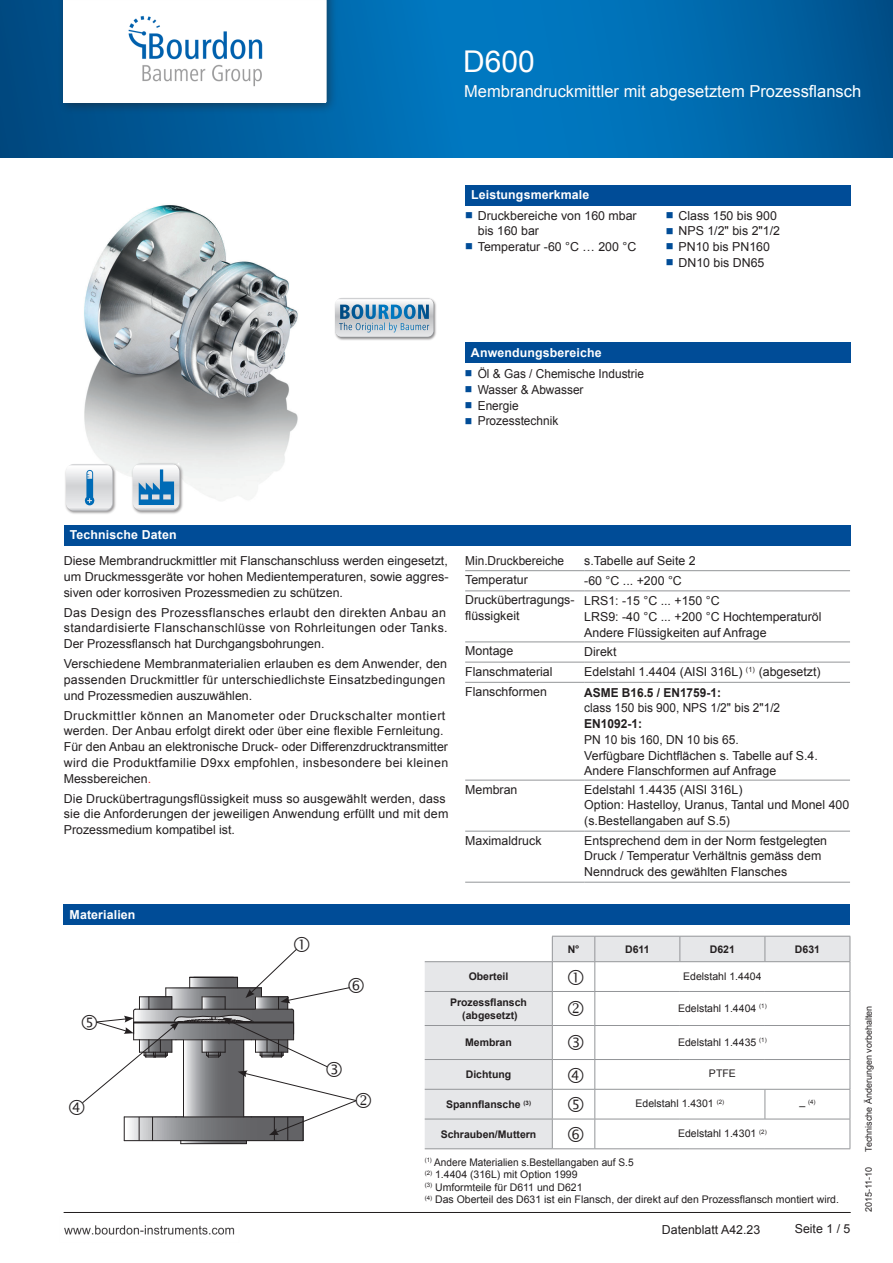
<style>
.page{position:relative;width:893px;height:1263px;background:#fff}
.page>*{position:absolute;margin:0;border:0;box-sizing:border-box;transform-origin:0 0}
.t1{font:30px "Arial";color:#fff}
.t2{font:16.5px "Arial";color:#fff}
.t3{font:12.3px/15.8px "Arial";color:#231f20}
.t4{font:12.3px/15.8px "Arial";color:#231f20;scale:.96 1}
.t5{font:12.3px/15.8px "Arial";letter-spacing:.03em;color:#231f20}
.t6{font:700 12.3px "Arial";letter-spacing:.01em;color:#fff}
.t7{font:10.5px/12.6px "Arial";color:#231f20;scale:.96 1}
.t8{font:700 10.5px/12.6px "Arial";color:#231f20;text-align:center}
.t9{font:10.5px "Arial";color:#231f20}
.t10{font:9px "Arial";color:#231f20}
.t11{font:6.15px "Arial";color:#231f20}
.s1{color:#e52424}
.s2{font-weight:700}
.s3{font-size:10.5px}
</style>
<div class="page">
<img style="left:0;top:0;width:893px;height:1235px">
<svg style="left:69px;top:936px;width:302px;height:208px"></svg>
<svg style="left:425px;top:936px;width:426px;height:213px"></svg>
<svg style="left:466px;top:212px;width:6px;height:6px"></svg>
<svg style="left:466px;top:244px;width:6px;height:6px"></svg>
<svg style="left:667px;top:212px;width:6px;height:6px"></svg>
<svg style="left:667px;top:228px;width:6px;height:6px"></svg>
<svg style="left:667px;top:244px;width:6px;height:6px"></svg>
<svg style="left:667px;top:259px;width:6px;height:6px"></svg>
<svg style="left:466px;top:370px;width:6px;height:7px"></svg>
<svg style="left:466px;top:386px;width:6px;height:6px"></svg>
<svg style="left:466px;top:402px;width:6px;height:6px"></svg>
<svg style="left:466px;top:418px;width:6px;height:6px"></svg>
<p class="t1" style="left:463px;top:42px;width:73px">D600</p>
<p class="t2" style="left:464px;top:80px;width:399px">Membrandruckmittler mit abgesetztem Prozessflansch</p>
<p class="t6" style="left:471px;top:187px;width:120px">Leistungsmerkmale</p>
<p class="t3" style="left:478px;top:208px;width:160px">Druckbereiche von 160 mbar bis 160 bar<br>Temperatur -60 °C … 200 °C</p>
<p class="t3" style="left:678px;top:208px;width:103px">Class 150 bis 900<br>NPS 1/2" bis 2"1/2<br>PN10 bis PN160<br>DN10 bis DN65</p>
<p class="t6" style="left:471px;top:345px;width:132px">Anwendungsbereiche</p>
<p class="t4" style="left:478px;top:366px;width:175px">Öl &amp; Gas / Chemische Industrie<br>Wasser &amp; Abwasser<br>Energie<br>Prozesstechnik</p>
<p class="t6" style="left:70px;top:527px;width:108px">Technische Daten</p>
<p class="t3" style="left:64px;top:553px;width:386px;text-align:justify">Diese Membrandruckmittler mit Flanschanschluss werden eingesetzt, um Druckmessgeräte vor hohen Medientemperaturen, sowie aggres&shy;siven oder korrosiven Prozessmedien zu schützen.</p>
<p class="t5" style="left:64px;top:604px;width:385px">Das Design des Prozessflansches erlaubt den direkten Anbau an standardisierte Flanschanschlüsse von Rohrleitungen oder Tanks.<br>Der Prozessflansch hat Durchgangsbohrungen.</p>
<p class="t3" style="left:64px;top:656px;width:385px">Verschiedene Membranmaterialien erlauben es dem Anwender, den passenden Druckmittler für unterschiedlichste Einsatzbedingungen und Prozessmedien auszuwählen.</p>
<p class="t3" style="left:64px;top:707px;width:386px">Druckmittler können an Manometer oder Druckschalter montiert werden. Der Anbau erfolgt direkt oder über eine flexible Fernleitung.<br>Für den Anbau an elektronische Druck- oder Differenzdrucktransmitter wird die Produktfamilie D9xx empfohlen, insbesondere bei kleinen Messbereichen<span class="s1">.</span></p>
<p class="t3" style="left:64px;top:790px;width:386px">Die Druckübertragungsflüssigkeit muss so ausgewählt werden, dass sie die Anforderungen der jeweiligen Anwendung erfüllt und mit dem<br>Prozessmedium kompatibel ist.</p>
<p class="t6" style="left:70px;top:907px;width:67px">Materialien</p>
<p class="t4" style="left:465px;top:553px;width:105px">Min.Druckbereiche</p>
<p class="t3" style="left:584px;top:553px;width:113px">s.Tabelle auf Seite 2</p>
<p class="t3" style="left:465px;top:572px;width:64px">Temperatur</p>
<p class="t3" style="left:584px;top:573px;width:99px">-60 °C ... +200 °C</p>
<p class="t3" style="left:465px;top:592px;width:111px">Druckübertragungs&shy;flüssigkeit</p>
<p class="t3" style="left:584px;top:593px;width:239px">LRS1: -15 °C ... +150 °C<br>LRS9: -40 °C ... +200 °C Hochtemperaturöl<br>Andere Flüssigkeiten auf Anfrage</p>
<p class="t3" style="left:465px;top:643px;width:50px">Montage</p>
<p class="t3" style="left:584px;top:644px;width:34px">Direkt</p>
<p class="t3" style="left:465px;top:664px;width:89px">Flanschmaterial</p>
<p class="t3" style="left:584px;top:664px;width:238px">Edelstahl 1.4404 (AISI 316L) <sup>(1)</sup> (abgesetzt)</p>
<p class="t3" style="left:465px;top:684px;width:83px">Flanschformen</p>
<p class="t4" style="left:584px;top:684px;width:245px"><span class="s2">ASME B16.5 / EN1759-1:<br></span>class 150 bis 900, NPS 1/2" bis 2"1/2<br><span class="s2">EN1092-1:<br></span>PN 10 bis 160, DN 10 bis 65.<br>Verfügbare Dichtflächen s. Tabelle auf S.4.<br>Andere Flanschformen auf Anfrage</p>
<p class="t3" style="left:465px;top:782px;width:54px">Membran</p>
<p class="t3" style="left:584px;top:782px;width:267px">Edelstahl 1.4435 (AISI 316L)<br>Option: Hastelloy, Uranus, Tantal und Monel 400 (s.Bestellangaben auf S.5)</p>
<p class="t3" style="left:465px;top:833px;width:78px">Maximaldruck</p>
<p class="t3" style="left:584px;top:833px;width:244px">Entsprechend dem in der Norm festgelegten<br>Druck / Temperatur Verhältnis gemäss dem<br>Nenndruck des gewählten Flansches</p>
<p class="t8" style="left:568px;top:943px;width:13px">N°</p>
<p class="t8" style="left:625px;top:943px;width:26px">D611</p>
<p class="t8" style="left:710px;top:943px;width:27px">D621</p>
<p class="t8" style="left:795px;top:943px;width:27px">D631</p>
<p class="t8" style="left:469px;top:971px;width:41px">Oberteil</p>
<p class="t9" style="left:683px;top:969px;width:80px">Edelstahl 1.4404</p>
<p class="t8" style="left:450px;top:996px;width:79px">Prozessflansch (abgesetzt)</p>
<p class="t9" style="left:678px;top:1001px;width:90px">Edelstahl 1.4404 <sup>(1)</sup></p>
<p class="t8" style="left:465px;top:1037px;width:48px">Membran</p>
<p class="t9" style="left:678px;top:1035px;width:90px">Edelstahl 1.4435 <sup>(1)</sup></p>
<p class="t8" style="left:466px;top:1068px;width:47px">Dichtung</p>
<p class="t9" style="left:709px;top:1067px;width:28px">PTFE</p>
<p class="t8" style="left:446px;top:1098px;width:87px">Spannflansche <sup>(3)</sup></p>
<p class="t9" style="left:636px;top:1097px;width:90px">Edelstahl 1.4301 <sup>(2)</sup></p>
<p class="t11" style="left:799px;top:1097px;width:18px"><span class="s3">_</span> (4)</p>
<p class="t8" style="left:441px;top:1128px;width:97px">Schrauben/Muttern</p>
<p class="t9" style="left:678px;top:1126px;width:90px">Edelstahl 1.4301 <sup>(2)</sup></p>
<p class="t7" style="left:425px;top:1156px;width:433px"><sup>(1)</sup> Andere Materialien s.Bestellangaben auf S.5<br><sup>(2)</sup> 1.4404 (316L) mit Option 1999<br><sup>(3)</sup> Umformteile für D611 und D621<br><sup>(4)</sup> Das Oberteil des D631 ist ein Flansch, der direkt auf den Prozessflansch montiert wird.</p>
<p class="t3" style="left:662px;top:1221px;width:100px">Datenblatt A42.23</p>
<p class="t3" style="left:795px;top:1221px;width:57px">Seite 1 / 5</p>
<p class="t10" style="left:863px;top:1152px;width:148px;rotate:-90deg">Technische Änderungen vorbehalten</p>
<p class="t10" style="left:863px;top:1212px;width:47px;rotate:-90deg">2015-11-10</p>
</div>
